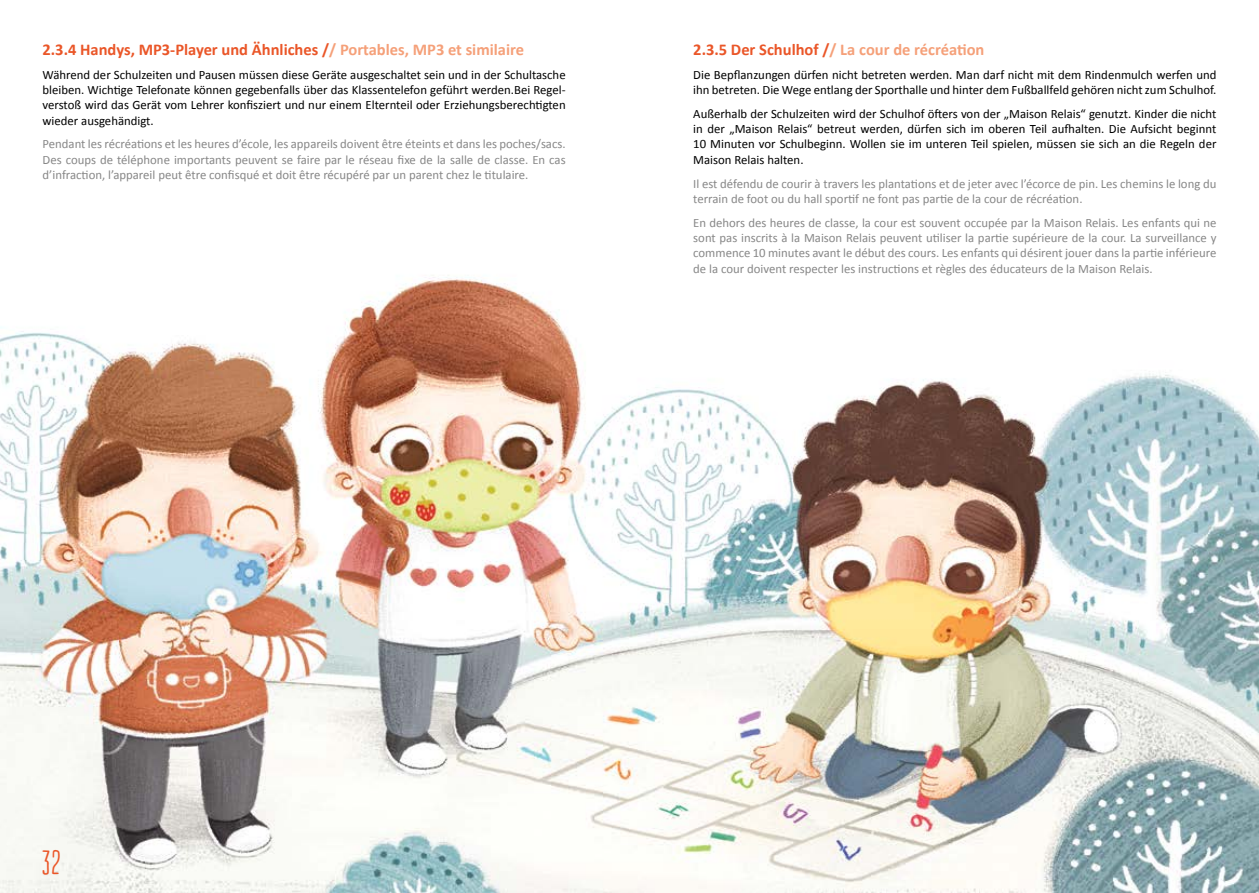
<style>
.page{position:relative;width:1259px;height:893px;background:#fff}
.page>*{position:absolute;margin:0;border:0;box-sizing:border-box;transform-origin:0 0}
.t1{font:700 31.5px "Amarelinha";color:#ea5628}
.t2{font:700 16.5px "Calibri";color:#ea5628}
.t3{font:700 16.5px "Calibri";color:#f5a079}
.t4{font:12.75px/15.3px "Calibri";color:#878787;text-align:justify}
.t5{font:12.75px/15.3px "Calibri";color:#000;text-align:justify}
.s1{color:#f5a079}
.s2{color:#ea5628}
</style>
<div class="page">
<img style="left:0;top:275px;width:1259px;height:618px">
<p class="t2" style="left:43px;top:39px;width:483px">2.3.4 Handys, MP3-Player und Ähnliches /<span class="s1">/ Portables, MP3 et similaire</span></p>
<p class="t5" style="left:43px;top:66px;width:524px">Während der Schulzeiten und Pausen müssen diese Geräte ausgeschaltet sein und in der Schultasche bleiben. Wichtige Telefonate können gegebenfalls über das Klassentelefon geführt werden.Bei Regel&shy;verstoß wird das Gerät vom Lehrer konfisziert und nur einem Elternteil oder Erziehungsberechtigten wieder ausgehändigt.</p>
<p class="t4" style="left:43px;top:136px;width:524px">Pendant les récréations et les heures d’école, les appareils doivent être éteints et dans les poches/sacs.<br>Des coups de téléphone importants peuvent se faire par le réseau fixe de la salle de classe. En cas d’infraction, l’appareil peut être confisqué et doit être récupéré par un parent chez le titulaire.</p>
<p class="t3" style="left:693px;top:39px;width:293px"><span class="s2">2.3.5 Der Schulhof /</span>/ La cour de récréation</p>
<p class="t5" style="left:693px;top:66px;width:524px">Die Bepflanzungen dürfen nicht betreten werden. Man darf nicht mit dem Rindenmulch werfen und ihn betreten. Die Wege entlang der Sporthalle und hinter dem Fußballfeld gehören nicht zum Schulhof.</p>
<p class="t5" style="left:693px;top:105px;width:524px">Außerhalb der Schulzeiten wird der Schulhof öfters von der „Maison Relais“ genutzt. Kinder die nicht in der „Maison Relais“ betreut werden, dürfen sich im oberen Teil aufhalten. Die Aufsicht beginnt 10 Minuten vor Schulbeginn. Wollen sie im unteren Teil spielen, müssen sie sich an die Regeln der Maison Relais halten.</p>
<p class="t4" style="left:693px;top:175px;width:524px">Il est défendu de courir à travers les plantations et de jeter avec l’écorce de pin. Les chemins le long du terrain de foot ou du hall sportif ne font pas partie de la cour de récréation.</p>
<p class="t4" style="left:693px;top:214px;width:524px">En dehors des heures de classe, la cour est souvent occupée par la Maison Relais. Les enfants qui ne sont pas inscrits à la Maison Relais peuvent utiliser la partie supérieure de la cour. La surveillance y commence 10 minutes avant le début des cours. Les enfants qui désirent jouer dans la partie inférieure de la cour doivent respecter les instructions et règles des éducateurs de la Maison Relais.</p>
<h1 class="t1" style="left:43px;top:844px;width:19px">32</h1>
</div>
